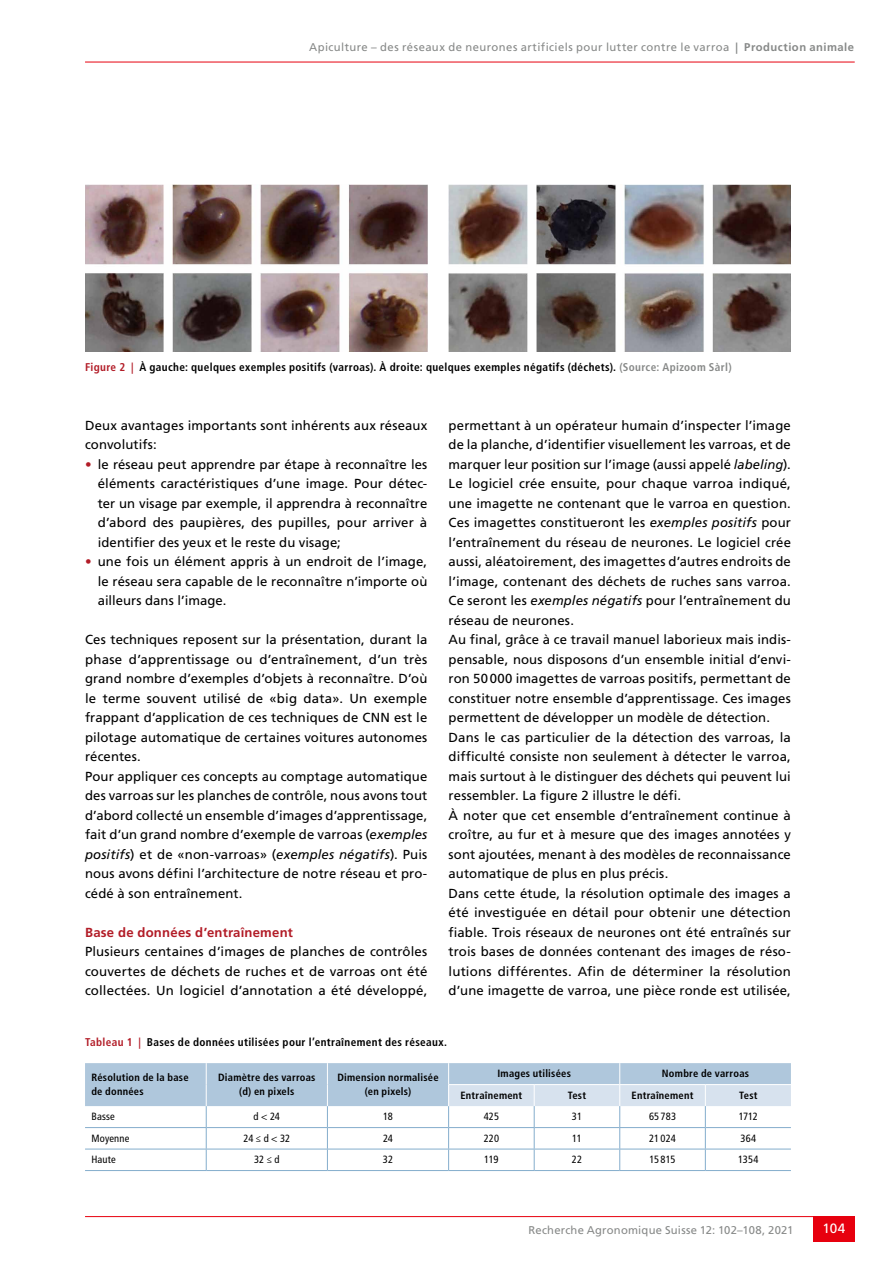
<style>
.page{position:relative;width:893px;height:1263px;background:#fff}
.page>*{position:absolute;margin:0;border:0;box-sizing:border-box;transform-origin:0 0}
.t1{font:13.5px "Frutiger LT Std";color:#fff}
.t2{font:13.2px/19.5px "Frutiger LT Std";letter-spacing:.01em;color:#000}
.t3{font:700 13.2px "Frutiger LT Std";letter-spacing:.015em;color:#b21c27}
.t4{font:700 condensed 11.25px "Frutiger LT Std";letter-spacing:.03em;color:#000}
.t5{font:11.25px "Frutiger LT Std";letter-spacing:.035em;color:#878988}
.t6{font:700 condensed 10.5px/13.5px "Frutiger LT Std";letter-spacing:.02em;color:#000;text-align:center}
.t7{font:condensed 10.5px "Frutiger LT Std";letter-spacing:.01em;color:#000}
.s1{font-weight:700}
.s2{color:#b21c27}
.s3{color:#878988}
.s4{font-style:italic}
</style>
<div class="page">
<hr style="left:85px;top:62px;width:770px;height:1px;background:#e7000e">
<hr style="left:85px;top:1216px;width:770px;height:1px;background:#e7000e">
<div style="left:813px;top:1216px;width:42px;height:26px;background:#e7000e"></div>
<hr style="left:85px;top:1170px;width:121px;height:1px;background:#84adcc">
<hr style="left:206px;top:1170px;width:121px;height:1px;background:#84adcc">
<hr style="left:327px;top:1170px;width:122px;height:1px;background:#84adcc">
<hr style="left:449px;top:1170px;width:85px;height:1px;background:#84adcc">
<hr style="left:534px;top:1170px;width:86px;height:1px;background:#84adcc">
<hr style="left:620px;top:1170px;width:85px;height:1px;background:#84adcc">
<hr style="left:705px;top:1170px;width:86px;height:1px;background:#84adcc">
<svg style="left:85px;top:1063px;width:706px;height:107px"></svg>
<img style="left:85px;top:185px;width:342px;height:167px">
<img style="left:449px;top:185px;width:342px;height:167px">
<p class="t5" style="left:309px;top:40px;width:547px">Apiculture – des réseaux de neurones artificiels pour lutter contre le varroa <span class="s1">| Production animale</span></p>
<p class="t4" style="left:85px;top:361px;width:648px"><span class="s2">Figure 2 |</span> À gauche: quelques exemples positifs (varroas). À droite: quelques exemples négatifs (déchets). <span class="s3">(Source: Apizoom Sàrl)</span></p>
<p class="t2" style="left:85px;top:415px;width:344px">Deux avantages importants sont inhérents aux réseaux convolutifs:</p>
<p class="t2" style="left:98px;top:454px;width:331px;text-align:justify;text-indent:-13px"><span class="s2">•</span> le réseau peut apprendre par étape à reconnaître les éléments caractéristiques d’une image. Pour détec&shy;ter un visage par exemple, il apprendra à reconnaître d’abord des paupières, des pupilles, pour arriver à identifier des yeux et le reste du visage;</p>
<p class="t2" style="left:98px;top:552px;width:331px;text-align:justify;text-indent:-13px"><span class="s2">•</span> une fois un élément appris à un endroit de l’image, le réseau sera capable de le reconnaître n’importe où ailleurs dans l’image.</p>
<p class="t2" style="left:85px;top:630px;width:344px">Ces techniques reposent sur la présentation, durant la phase d’apprentissage ou d’entraînement, d’un très grand nombre d’exemples d’objets à reconnaître. D’où le terme souvent utilisé de «big data». Un exemple frappant d’application de ces techniques de CNN est le pilotage automatique de certaines voitures autonomes récentes.<br>Pour appliquer ces concepts au comptage automatique des varroas sur les planches de contrôle, nous avons tout d’abord collecté un ensemble d’images d’apprentissage, fait d’un grand nombre d’exemple de varroas (<span class="s4">exemples positifs</span>) et de «non-varroas» (<span class="s4">exemples négatifs</span>). Puis nous avons défini l’architecture de notre réseau et pro&shy;cédé à son entraînement.</p>
<p class="t3" style="left:85px;top:924px;width:209px">Base de données d’entraînement</p>
<p class="t2" style="left:85px;top:942px;width:344px;text-align:justify">Plusieurs centaines d’images de planches de contrôles couvertes de déchets de ruches et de varroas ont été collectées. Un logiciel d’annotation a été développé,</p>
<p class="t2" style="left:449px;top:415px;width:344px">permettant à un opérateur humain d’inspecter l’image de la planche, d’identifier visuellement les varroas, et de marquer leur position sur l’image (aussi appelé <span class="s4">labeling</span>).<br>Le logiciel crée ensuite, pour chaque varroa indiqué, une imagette ne contenant que le varroa en question.<br>Ces imagettes constitueront les <span class="s4">exemples positifs</span> pour l’entraînement du réseau de neurones. Le logiciel crée aussi, aléatoirement, des imagettes d’autres endroits de l’image, contenant des déchets de ruches sans varroa.<br>Ce seront les <span class="s4">exemples négatifs</span> pour l’entraînement du réseau de neurones.<br>Au final, grâce à ce travail manuel laborieux mais indis&shy;pensable, nous disposons d’un ensemble initial d’envi&shy;ron 50000 imagettes de varroas positifs, permettant de constituer notre ensemble d’apprentissage. Ces images permettent de développer un modèle de détection.<br>Dans le cas particulier de la détection des varroas, la difficulté consiste non seulement à détecter le varroa, mais surtout à le distinguer des déchets qui peuvent lui ressembler. La figure 2 illustre le défi.<br>À noter que cet ensemble d’entraînement continue à croître, au fur et à mesure que des images annotées y sont ajoutées, menant à des modèles de reconnaissance automatique de plus en plus précis.<br>Dans cette étude, la résolution optimale des images a été investiguée en détail pour obtenir une détection fiable. Trois réseaux de neurones ont été entraînés sur trois bases de données contenant des images de réso&shy;lutions différentes. Afin de déterminer la résolution d’une imagette de varroa, une pièce ronde est utilisée,</p>
<p class="t4" style="left:85px;top:1035px;width:364px"><span class="s2">Tableau 1 |</span> Bases de données utilisées pour l’entraînement des réseaux.</p>
<p class="t6" style="left:91px;top:1071px;width:99px;text-align:left">Résolution de la base de données</p>
<p class="t6" style="left:218px;top:1071px;width:99px">Diamètre des varroas (d) en pixels</p>
<p class="t6" style="left:337px;top:1071px;width:103px">Dimension normalisée (en pixels)</p>
<p class="t6" style="left:497px;top:1067px;width:75px">Images utilisées</p>
<p class="t6" style="left:662px;top:1067px;width:89px">Nombre de varroas</p>
<p class="t6" style="left:460px;top:1088px;width:63px">Entraînement</p>
<p class="t6" style="left:568px;top:1088px;width:20px">Test</p>
<p class="t6" style="left:632px;top:1088px;width:63px">Entraînement</p>
<p class="t6" style="left:739px;top:1088px;width:20px">Test</p>
<p class="t7" style="left:91px;top:1110px;width:25px">Basse</p>
<p class="t7" style="left:254px;top:1110px;width:28px">d &lt; 24</p>
<p class="t7" style="left:383px;top:1110px;width:11px">18</p>
<p class="t7" style="left:484px;top:1110px;width:17px">425</p>
<p class="t7" style="left:572px;top:1110px;width:12px">31</p>
<p class="t7" style="left:649px;top:1110px;width:29px">65783</p>
<p class="t7" style="left:739px;top:1110px;width:21px">1712</p>
<p class="t7" style="left:91px;top:1132px;width:39px">Moyenne</p>
<p class="t7" style="left:243px;top:1132px;width:48px">24 ≤ d &lt; 32</p>
<p class="t7" style="left:383px;top:1132px;width:11px">24</p>
<p class="t7" style="left:484px;top:1132px;width:17px">220</p>
<p class="t7" style="left:572px;top:1132px;width:11px">11</p>
<p class="t7" style="left:649px;top:1132px;width:28px">21 024</p>
<p class="t7" style="left:740px;top:1132px;width:17px">364</p>
<p class="t7" style="left:91px;top:1153px;width:26px">Haute</p>
<p class="t7" style="left:254px;top:1153px;width:27px">32 ≤ d</p>
<p class="t7" style="left:383px;top:1153px;width:12px">32</p>
<p class="t7" style="left:484px;top:1153px;width:16px">119</p>
<p class="t7" style="left:572px;top:1153px;width:12px">22</p>
<p class="t7" style="left:650px;top:1153px;width:27px">15 815</p>
<p class="t7" style="left:738px;top:1153px;width:22px">1354</p>
<p class="t5" style="left:528px;top:1223px;width:267px">Recherche Agronomique Suisse 12: 102–108, 2021</p>
<p class="t1" style="left:822px;top:1221px;width:25px">104</p>
</div>
